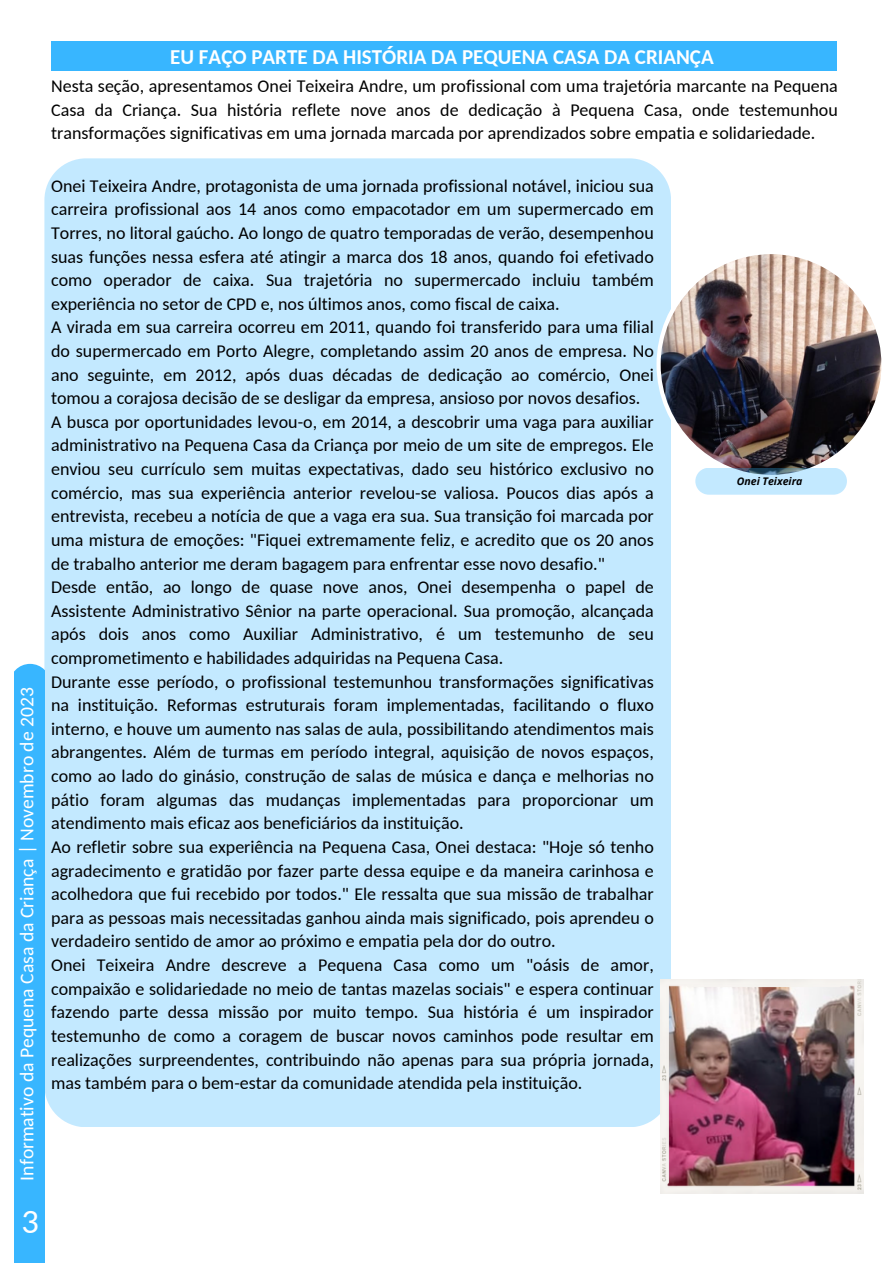
<style>
.page{position:relative;width:893px;height:1264px;background:#fff}
.page>*{position:absolute;margin:0;border:0;box-sizing:border-box;transform-origin:0 0}
.t1{font:34.5px "Carlito";color:#fff}
.t2{font:700 21px "Carlito";color:#fff}
.t3{font:19.65px "Carlito";color:#fff}
.t4{font:18px/23.5px "Carlito";color:#000;text-align:justify}
.t5{font:italic 700 10.5px "Open Sans";color:#000}
</style>
<div class="page">
<div style="left:14px;top:664px;width:30px;height:598px;background:#38b6ff"></div>
<div style="left:51px;top:41px;width:785px;height:29px;background:#38b6ff"></div>
<div style="left:44px;top:158px;width:627px;height:969px;background:#c3e9ff"></div>
<img style="left:656px;top:250px;width:226px;height:229px">
<svg style="left:695px;top:468px;width:151px;height:26px;background:#b9ddf2"></svg>
<img style="left:660px;top:979px;width:203px;height:213px">
<p class="t2" style="left:170px;top:48px;width:545px">EU FAÇO PARTE DA HISTÓRIA DA PEQUENA CASA DA CRIANÇA</p>
<p class="t4" style="left:51px;top:76px;width:788px">Nesta seção, apresentamos Onei Teixeira Andre, um profissional com uma trajetória marcante na Pequena Casa da Criança. Sua história reflete nove anos de dedicação à Pequena Casa, onde testemunhou transformações significativas em uma jornada marcada por aprendizados sobre empatia e solidariedade.</p>
<p class="t3" style="left:19px;top:1180px;width:495px;rotate:-90deg">Informativo da Pequena Casa da Criança | Novembro de 2023</p>
<p class="t1" style="left:21px;top:1207px;width:19px">3</p>
<p class="t4" style="left:51px;top:175px;width:604px">Onei Teixeira Andre, protagonista de uma jornada profissional notável, iniciou sua carreira profissional aos 14 anos como empacotador em um supermercado em Torres, no litoral gaúcho. Ao longo de quatro temporadas de verão, desempenhou suas funções nessa esfera até atingir a marca dos 18 anos, quando foi efetivado como operador de caixa. Sua trajetória no supermercado incluiu também experiência no setor de CPD e, nos últimos anos, como fiscal de caixa.</p>
<p class="t4" style="left:51px;top:317px;width:604px">A virada em sua carreira ocorreu em 2011, quando foi transferido para uma filial do supermercado em Porto Alegre, completando assim 20 anos de empresa. No ano seguinte, em 2012, após duas décadas de dedicação ao comércio, Onei tomou a corajosa decisão de se desligar da empresa, ansioso por novos desafios.</p>
<p class="t4" style="left:51px;top:411px;width:604px">A busca por oportunidades levou-o, em 2014, a descobrir uma vaga para auxiliar administrativo na Pequena Casa da Criança por meio de um site de empregos. Ele enviou seu currículo sem muitas expectativas, dado seu histórico exclusivo no comércio, mas sua experiência anterior revelou-se valiosa. Poucos dias após a entrevista, recebeu a notícia de que a vaga era sua. Sua transição foi marcada por uma mistura de emoções: "Fiquei extremamente feliz, e acredito que os 20 anos de trabalho anterior me deram bagagem para enfrentar esse novo desafio."</p>
<p class="t4" style="left:51px;top:577px;width:604px">Desde então, ao longo de quase nove anos, Onei desempenha o papel de Assistente Administrativo Sênior na parte operacional. Sua promoção, alcançada após dois anos como Auxiliar Administrativo, é um testemunho de seu comprometimento e habilidades adquiridas na Pequena Casa.</p>
<p class="t4" style="left:51px;top:671px;width:604px">Durante esse período, o profissional testemunhou transformações significativas na instituição. Reformas estruturais foram implementadas, facilitando o fluxo interno, e houve um aumento nas salas de aula, possibilitando atendimentos mais abrangentes. Além de turmas em período integral, aquisição de novos espaços, como ao lado do ginásio, construção de salas de música e dança e melhorias no pátio foram algumas das mudanças implementadas para proporcionar um atendimento mais eficaz aos beneficiários da instituição.</p>
<p class="t4" style="left:51px;top:836px;width:604px">Ao refletir sobre sua experiência na Pequena Casa, Onei destaca: "Hoje só tenho agradecimento e gratidão por fazer parte dessa equipe e da maneira carinhosa e acolhedora que fui recebido por todos." Ele ressalta que sua missão de trabalhar para as pessoas mais necessitadas ganhou ainda mais significado, pois aprendeu o verdadeiro sentido de amor ao próximo e empatia pela dor do outro.</p>
<p class="t4" style="left:51px;top:954px;width:604px">Onei Teixeira Andre descreve a Pequena Casa como um "oásis de amor, compaixão e solidariedade no meio de tantas mazelas sociais" e espera continuar fazendo parte dessa missão por muito tempo. Sua história é um inspirador testemunho de como a coragem de buscar novos caminhos pode resultar em realizações surpreendentes, contribuindo não apenas para sua própria jornada, mas também para o bem-estar da comunidade atendida pela instituição.</p>
<p class="t5" style="left:736px;top:473px;width:67px">Onei Teixeira</p>
</div>
